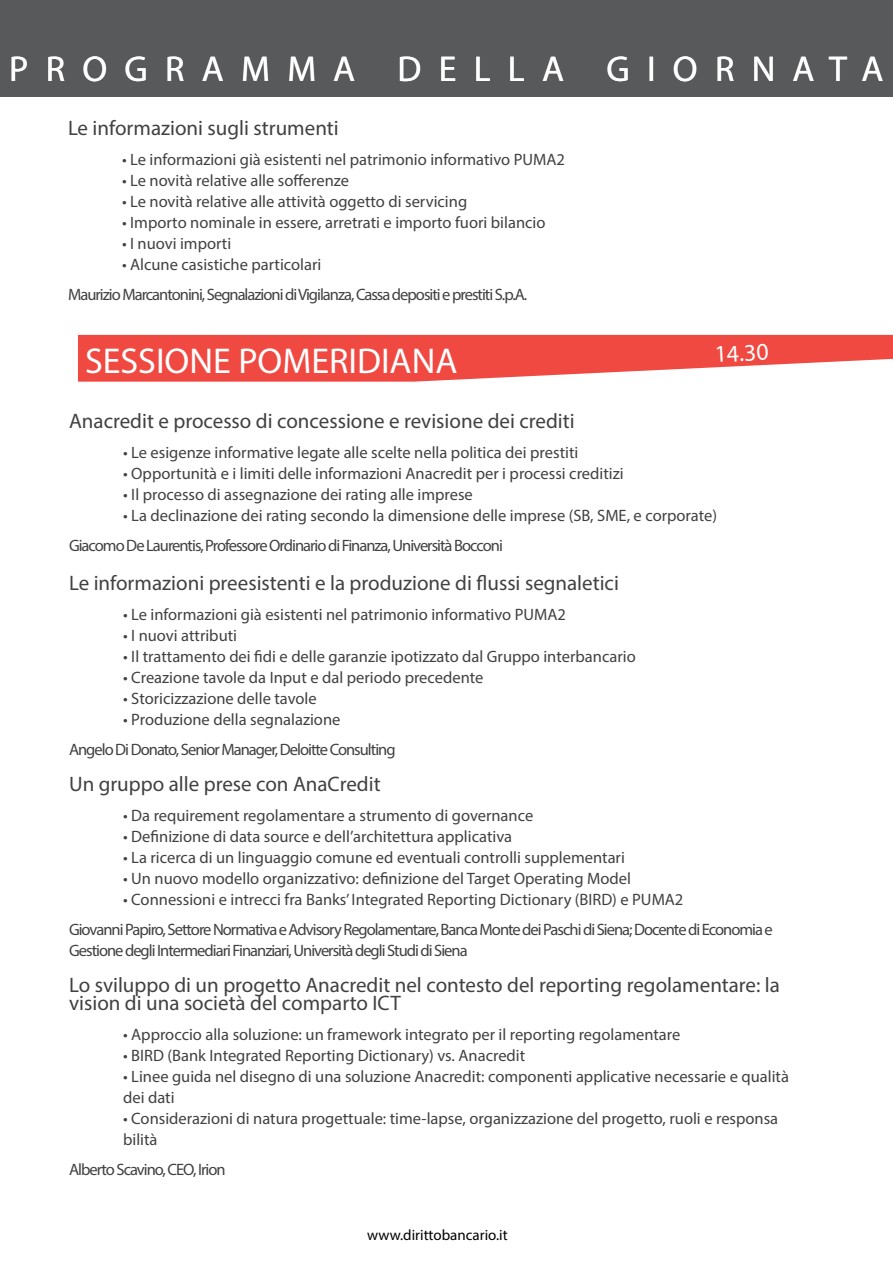
<style>
.page{position:relative;width:893px;height:1263px;background:#fff}
.page>*{position:absolute;margin:0;border:0;box-sizing:border-box;transform-origin:0 0}
.t1{font:36px "Myriad Pro";letter-spacing:.48em;color:#fff}
.t2{font:36px "Myriad Pro";color:#fff}
.t3{font:24px "Myriad Pro";color:#fff}
.t4{font:21px/18px "Myriad Pro";color:#414042}
.t5{font:16.5px/21px "Myriad Pro";color:#414042}
.t6{font:16.5px/30px "Myriad Pro";letter-spacing:-.06em;color:#414042}
.t7{font:15px "Myriad Pro";color:#000}
</style>
<div class="page">
<div style="left:0;top:0;width:893px;height:97px;background:#58595b"></div>
<svg style="left:78px;top:335px;width:815px;height:47px;background:#f2645d"></svg>
<h1 class="t1" style="left:9px;top:47px;width:876px">P ROGRAMMA DELLA GIORNATA</h1>
<p class="t4" style="left:68px;top:118px;width:272px">Le informazioni sugli strumenti</p>
<p class="t5" style="left:122px;top:149px;width:444px">• Le informazioni già esistenti nel patrimonio informativo PUMA2</p>
<p class="t5" style="left:122px;top:170px;width:229px">• Le novità relative alle sofferenze</p>
<p class="t5" style="left:122px;top:191px;width:347px">• Le novità relative alle attività oggetto di servicing</p>
<p class="t5" style="left:122px;top:212px;width:425px">• Importo nominale in essere, arretrati e importo fuori bilancio</p>
<p class="t5" style="left:122px;top:233px;width:111px">• I nuovi importi</p>
<p class="t6" style="left:68px;top:249px;width:461px;text-indent:54px">• Alcune casistiche particolari<br>Maurizio Marcantonini, Segnalazioni di Vigilanza, Cassa depositi e prestiti S.p.A.</p>
<h1 class="t2" style="left:85px;top:338px;width:374px">SESSIONE POMERIDIANA</h1>
<h2 class="t3" style="left:714px;top:340px;width:56px;rotate:-3deg">14.30</h2>
<p class="t4" style="left:69px;top:412px;width:507px">Anacredit e processo di concessione e revisione dei crediti</p>
<p class="t5" style="left:123px;top:442px;width:457px">• Le esigenze informative legate alle scelte nella politica dei prestiti</p>
<p class="t5" style="left:123px;top:463px;width:502px">• Opportunità e i limiti delle informazioni Anacredit per i processi creditizi</p>
<p class="t5" style="left:123px;top:484px;width:351px">• Il processo di assegnazione dei rating alle imprese</p>
<p class="t5" style="left:69px;top:500px;width:649px;line-height:30px;text-indent:54px">• La declinazione dei rating secondo la dimensione delle imprese (SB, SME, e corporate)<br>Giacomo De Laurentis, Professore Ordinario di Finanza, Università Bocconi</p>
<p class="t4" style="left:69px;top:574px;width:551px">Le informazioni preesistenti e la produzione di flussi segnaletici</p>
<p class="t5" style="left:123px;top:604px;width:444px">• Le informazioni già esistenti nel patrimonio informativo PU MA2</p>
<p class="t5" style="left:123px;top:625px;width:116px">• I nuovi attributi</p>
<p class="t5" style="left:123px;top:646px;width:514px">• Il trattamento dei fidi e delle garanzie ipotizzato dal Gruppo interbancario</p>
<p class="t5" style="left:123px;top:667px;width:362px">• Creazione tavole da Input e dal periodo precedente</p>
<p class="t5" style="left:123px;top:688px;width:195px">• Storicizzazione delle tavole</p>
<p class="t6" style="left:69px;top:704px;width:328px;text-align:center">• Produzione della segnalazione<br>Angelo Di Donato, Senior Manager, Deloitte Consulting</p>
<p class="t4" style="left:69px;top:775px;width:313px">Un gruppo alle prese con AnaCredit</p>
<p class="t5" style="left:123px;top:805px;width:412px">• Da requirement regolamentare a strumento di governance</p>
<p class="t5" style="left:123px;top:826px;width:391px">• Definizione di data source e dell’architettura applicativa</p>
<p class="t5" style="left:123px;top:847px;width:503px">• La ricerca di un linguaggio comune ed eventuali controlli supplementari</p>
<p class="t5" style="left:123px;top:868px;width:509px">• Un nuovo modello organizzativo: definizione del Target Operating Model</p>
<p class="t6" style="left:69px;top:884px;width:705px;text-indent:54px">• Connessioni e intrecci fra Banks’ Integrated Reporting Dictionary (BIRD) e PUMA2<br>Giovanni Papiro, Settore Normativa e Advisory Regolamentare, Banca Monte dei Paschi di Siena; Docente di Economia e</p>
<p class="t6" style="left:69px;top:935px;width:400px">Gestione degli Intermediari Finanziari, Università degli Studi di Siena</p>
<p class="t4" style="left:69px;top:976px;width:712px">Lo sviluppo di un progetto Anacredit nel contesto del reporting regolamentare: la vision di una società del comparto ICT</p>
<p class="t5" style="left:123px;top:1024px;width:559px">• Approccio alla soluzione: un framework integrato per il reporting regolamentare</p>
<p class="t5" style="left:123px;top:1045px;width:404px">• BIRD (Bank Integrated Reporting Dictionary) vs. Anacredit</p>
<p class="t5" style="left:123px;top:1066px;width:667px">• Linee guida nel disegno di una soluzione Anacredit: componenti applicative necessarie e qualità dei dati</p>
<p class="t5" style="left:123px;top:1108px;width:657px">• Considerazioni di natura progettuale: time-lapse, organizzazione del progetto, ruoli e responsa bilità</p>
<p class="t6" style="left:69px;top:1154px;width:158px">Alberto Scavino, CEO, Irion</p>
<p class="t7" style="left:367px;top:1226px;width:142px">www.dirittobancario.it</p>
</div>
